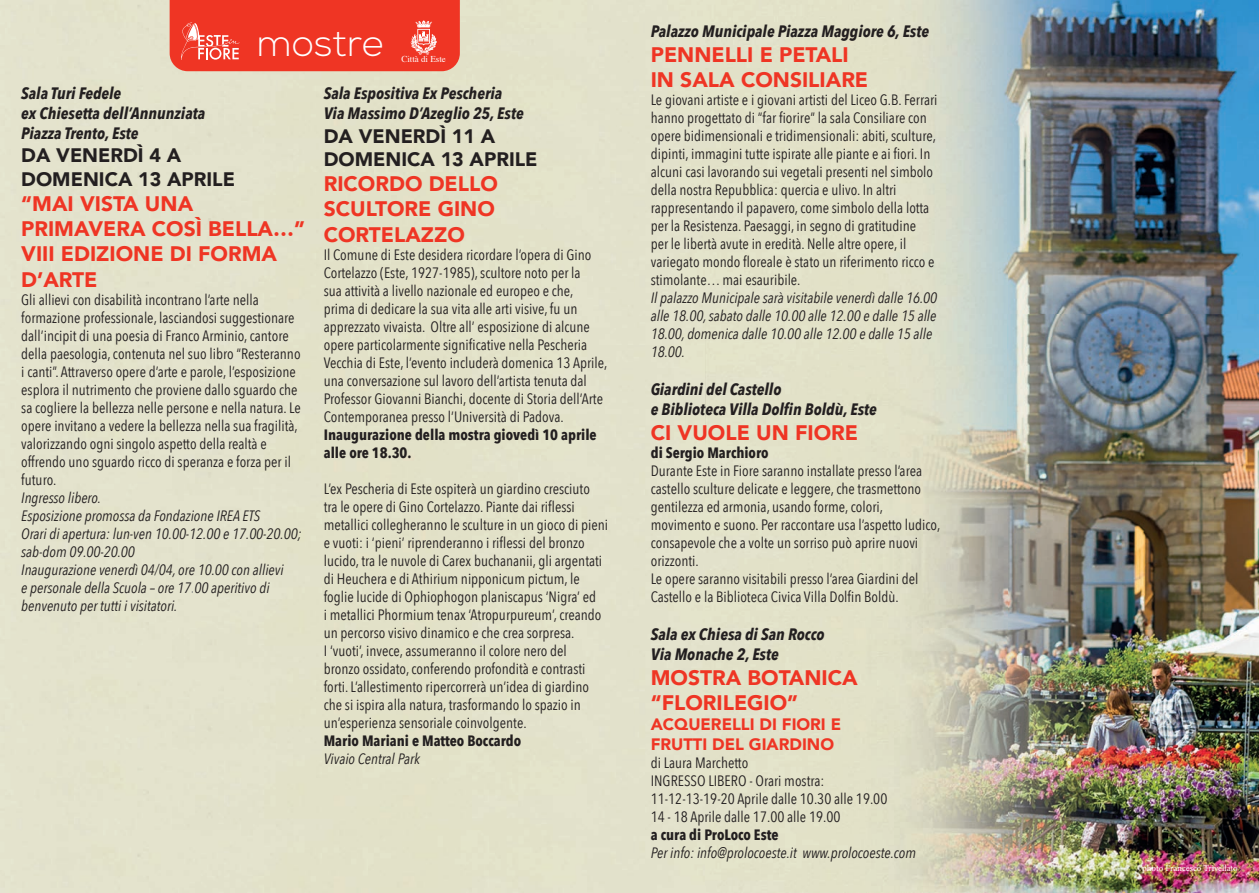
<style>
.page{position:relative;width:1259px;height:893px;background:#fff}
.page>*{position:absolute;margin:0;border:0;box-sizing:border-box;transform-origin:0 0}
.t1{font:300 37.5px "Nexa";color:#fff}
.t2{font:900 21px/25.2px "Avenir";color:#ef3524}
.t3{font:900 19.5px/23.4px "Avenir";color:#231f20}
.t4{font:italic 700 16.5px/19.8px "Avenir Next Condensed";color:#231f20}
.t5{font:900 16.5px/19.8px "Avenir";color:#ef3524}
.t6{font:15px/18px "Avenir Next Condensed";color:#231f20}
.t7{font:italic 15px/18px "Avenir Next Condensed";color:#231f20}
.t8{font:700 15px/18px "Avenir Next Condensed";color:#231f20}
.t9{font:9px "Minion Pro";letter-spacing:-.005em;color:#fff}
.t10{font:9px "Times";color:#fff}
.s1{color:#fff}
</style>
<div class="page">
<img style="left:705px;top:0;width:554px;height:893px">
<div style="left:170px;top:0;width:290px;height:71px;background:#ef3524"></div>
<h1 class="t1" style="left:257px;top:21px;width:129px">mostre</h1>
<p class="t10" style="left:401px;top:51px;width:46px">Città di Este</p>
<p class="t4" style="left:21px;top:84px;width:185px">Sala Turi Fedele<br>ex Chiesetta dell’Annunziata<br>Piazza Trento, Este</p>
<h3 class="t3" style="left:21px;top:143px;width:215px">DA VENERDÌ 4 A<br>DOMENICA 13 APRILE</h3>
<h2 class="t2" style="left:21px;top:191px;width:285px">“MAI VISTA UNA<br>PRIMAVERA COSÌ BELLA…”<br>VIII EDIZIONE DI FORMA<br>D’ARTE</h2>
<p class="t6" style="left:21px;top:290px;width:281px">Gli allievi con disabilità incontrano l’arte nella formazione professionale, lasciandosi suggestionare dall’incipit di una poesia di Franco Arminio, cantore della paesologia, contenuta nel suo libro “Resteranno i canti”. Attraverso opere d’arte e parole, l’esposizione esplora il nutrimento che proviene dallo sguardo che sa cogliere la bellezza nelle persone e nella natura. Le opere invitano a vedere la bellezza nella sua fragilità, valorizzando ogni singolo aspetto della realtà e offrendo uno sguardo ricco di speranza e forza per il futuro.</p>
<p class="t7" style="left:21px;top:488px;width:282px">Ingresso libero.<br>Esposizione promossa da Fondazione IREA ETS<br>Orari di apertura: lun-ven 10.00-12.00 e 17.00-20.00; sab-dom 09.00-20.00<br>Inaugurazione venerdì 04/04, ore 10.00 con allievi<br>e personale della Scuola – ore 17<span class="s1">.</span>00 aperitivo di benvenuto per tutti i visitatori.</p>
<p class="t4" style="left:324px;top:84px;width:201px">Sala Espositiva Ex Pescheria<br>Via Massimo D’Azeglio 25, Este</p>
<h3 class="t3" style="left:324px;top:124px;width:215px">DA VENERDÌ 11 A<br>DOMENICA 13 APRILE</h3>
<h2 class="t2" style="left:324px;top:171px;width:176px">RICORDO DELLO<br>SCULTORE GINO<br>CORTELAZZO</h2>
<p class="t6" style="left:324px;top:245px;width:285px">Il Comune di Este desidera ricordare l’opera di Gino Cortelazzo (Este, 1927-1985), scultore noto per la<br>sua attività a livello nazionale ed europeo e che, prima di dedicare la sua vita alle arti visive, fu un apprezzato vivaista. Oltre all’ esposizione di alcune opere particolarmente significative nella Pescheria Vecchia di Este, l’evento includerà domenica 13 Aprile, una conversazione sul lavoro dell’artista tenuta dal Professor Giovanni Bianchi, docente di Storia dell’Arte Contemporanea presso l’Università di Padova.</p>
<p class="t8" style="left:324px;top:425px;width:274px">Inaugurazione della mostra giovedì 10 aprile alle ore 18.30.</p>
<p class="t6" style="left:324px;top:479px;width:286px">L’ex Pescheria di Este ospiterà un giardino cresciuto<br>tra le opere di Gino Cortelazzo. Piante dai riflessi metallici collegheranno le sculture in un gioco di pieni e vuoti: i ‘pieni’ riprenderanno i riflessi del bronzo lucido, tra le nuvole di Carex buchananii, gli argentati di Heuchera e di Athirium nipponicum pictum, le foglie lucide di Ophiophogon planiscapus ‘Nigra’ ed<br>i metallici Phormium tenax ‘Atropurpureum’, creando un percorso visivo dinamico e che crea sorpresa.<br>I ‘vuoti’, invece, assumeranno il colore nero del<br>bronzo ossidato, conferendo profondità e contrasti forti. L’allestimento ripercorrerà un’idea di giardino che si ispira alla natura, trasformando lo spazio in un’esperienza sensoriale coinvolgente.</p>
<p class="t8" style="left:324px;top:731px;width:199px">Mario Mariani e Matteo Boccardo</p>
<p class="t7" style="left:324px;top:749px;width:98px">Vivaio Central Park</p>
<p class="t4" style="left:651px;top:21px;width:280px">Palazzo Municipale Piazza Maggiore 6, Este</p>
<h2 class="t2" style="left:651px;top:42px;width:219px">PENNELLI E PETALI<br>IN SALA CONSILIARE</h2>
<p class="t6" style="left:651px;top:90px;width:288px">Le giovani artiste e i giovani artisti del Liceo G.B. Ferrari hanno progettato di “far fiorire” la sala Consiliare con opere bidimensionali e tridimensionali: abiti, sculture, dipinti, immagini tutte ispirate alle piante e ai fiori. In alcuni casi lavorando sui vegetali presenti nel simbolo della nostra Repubblica: quercia e ulivo. In altri rappresentando il papavero, come simbolo della lotta per la Resistenza. Paesaggi, in segno di gratitudine<br>per le libertà avute in eredità. Nelle altre opere, il variegato mondo floreale è stato un riferimento ricco e stimolante… mai esauribile.</p>
<p class="t7" style="left:651px;top:289px;width:288px">Il palazzo Municipale sarà visitabile venerdì dalle 16.00 alle 18.00, sabato dalle 10.00 alle 12.00 e dalle 15 alle 18.00, domenica dalle 10.00 alle 12.00 e dalle 15 alle 18.00.</p>
<p class="t4" style="left:651px;top:379px;width:228px">Giardini del Castello<br>e Biblioteca Villa Dolfin Boldù, Este</p>
<h2 class="t2" style="left:651px;top:420px;width:209px">CI VUOLE UN FIORE</h2>
<p class="t8" style="left:651px;top:444px;width:119px">di Sergio Marchioro</p>
<p class="t6" style="left:651px;top:461px;width:291px">Durante Este in Fiore saranno installate presso l’area castello sculture delicate e leggere, che trasmettono gentilezza ed armonia, usando forme, colori, movimento e suono. Per raccontare usa l’aspetto ludico, consapevole che a volte un sorriso può aprire nuovi orizzonti.<br>Le opere saranno visitabili presso l’area Giardini del Castello e la Biblioteca Civica Villa Dolfin Boldù.</p>
<p class="t4" style="left:651px;top:624px;width:175px">Sala ex Chiesa di San Rocco<br>Via Monache 2, Este</p>
<h2 class="t2" style="left:651px;top:665px;width:208px">MOSTRA BOTANICA “FLORILEGIO”</h2>
<p class="t5" style="left:651px;top:714px;width:192px">ACQUERELLI DI FIORI E<br>FRUTTI DEL GIARDINO</p>
<p class="t6" style="left:651px;top:753px;width:238px">di Laura Marchetto<br>INGRESSO LIBERO - Orari mostra:<br>11-12-13-19-20 Aprile dalle 10.30 alle 19.00<br>14 - 18 Aprile dalle 17.00 alle 19.00</p>
<p class="t8" style="left:651px;top:825px;width:129px">a cura di ProLoco Este</p>
<p class="t7" style="left:651px;top:844px;width:267px">Per info: info@prolocoeste.it www.prolocoeste.com</p>
<p class="t9" style="left:1142px;top:862px;width:97px">photo Francesco Trivellato</p>
</div>
